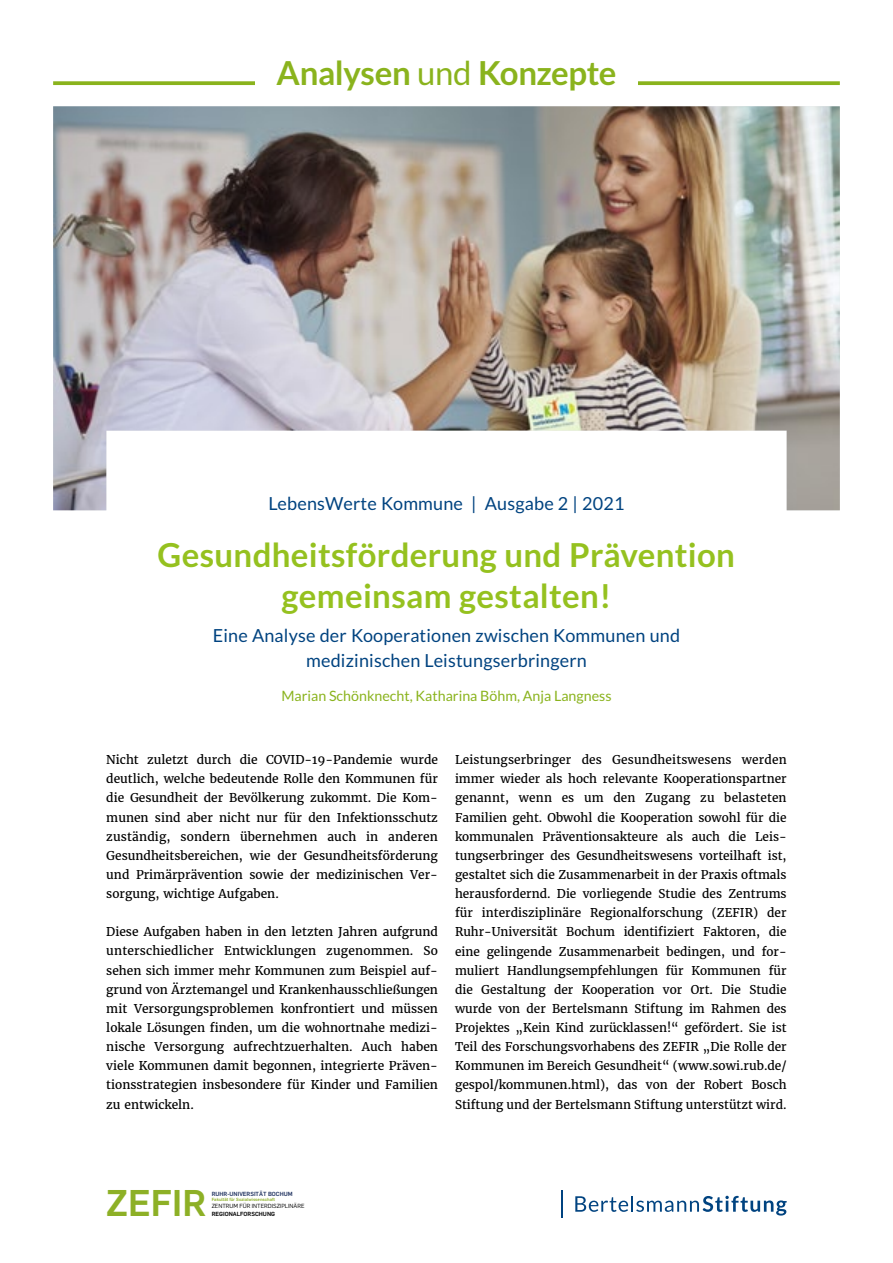
<style>
.page{position:relative;width:893px;height:1263px;background:#fff}
.page>*{position:absolute;margin:0;border:0;box-sizing:border-box;transform-origin:0 0}
.t1{font:700 36.45px "Rub Flama";color:#8db026}
.t2{font:700 33px/40.5px "Lato";letter-spacing:.01em;color:#95c11f;text-align:center}
.t3{font:700 33px "Lato";letter-spacing:-.01em;color:#8ab31d}
.t4{font:18px/25.5px "Lato";letter-spacing:.01em;color:#004380;text-align:center}
.t5{font:14.25px "Lato";color:#8ab31d}
.t6{font:12px/19.2px "Merriweather";color:#000;text-align:justify}
.t7{font:5.85px "Rub Flama";color:#000}
.t8{font:700 5.85px "Rub Flama";color:#233562}
.t9{font:700 5.85px "Rub Flama";color:#000}
.t10{font:700 4.5px "Rub Flama";color:#8db026}
.s1{font-weight:400}
</style>
<div class="page">
<img style="left:53px;top:106px;width:787px;height:404px">
<svg style="left:575px;top:1196px;width:212px;height:19px"></svg>
<hr style="left:561px;top:1190px;width:2px;height:27px;background:#004380">
<svg style="left:53px;top:81px;width:787px;height:4px;background:#92b82d"></svg>
<div style="left:255px;top:49px;width:383px;height:36px;background:#fff"></div>
<h2 class="t3" style="left:276px;top:55px;width:341px">Analysen <span class="s1">und</span> Konzepte</h2>
<h3 class="t4" style="left:268px;top:490px;width:357px">LebensWerte Kommune | Ausgabe 2 | 2021</h3>
<h2 class="t2" style="left:158px;top:535px;width:579px">Gesundheitsförderung und Prävention gemeinsam gestalten!</h2>
<h3 class="t4" style="left:213px;top:622px;width:469px">Eine Analyse der Kooperationen zwischen Kommunen und medizinischen Leistungserbringern</h3>
<p class="t5" style="left:281px;top:688px;width:332px">Marian Schönknecht, Katharina Böhm, Anja Langness</p>
<p class="t6" style="left:106px;top:750px;width:333px">Nicht zuletzt durch die COVID-19-Pandemie wurde deutlich, welche bedeutende Rolle den Kommunen für die Gesundheit der Bevölkerung zukommt. Die Kom&shy;munen sind aber nicht nur für den Infektionsschutz zuständig, sondern übernehmen auch in anderen Gesundheitsbereichen, wie der Gesundheitsförderung und Primärprävention sowie der medizinischen Ver&shy;sorgung, wichtige Aufgaben.</p>
<p class="t6" style="left:106px;top:922px;width:333px">Diese Aufgaben haben in den letzten Jahren aufgrund unterschiedlicher Entwicklungen zugenommen. So sehen sich immer mehr Kommunen zum Beispiel auf&shy;grund von Ärztemangel und Krankenhausschließungen mit Versorgungsproblemen konfrontiert und müssen lokale Lösungen finden, um die wohnortnahe medizi&shy;nische Versorgung aufrechtzuerhalten. Auch haben viele Kommunen damit begonnen, integrierte Präven&shy;tionsstrategien insbesondere für Kinder und Familien zu entwickeln.</p>
<p class="t6" style="left:455px;top:750px;width:333px;text-align:left">Leistungserbringer des Gesundheitswesens werden immer wieder als hoch relevante Kooperationspartner genannt, wenn es um den Zugang zu belasteten Familien geht. Obwohl die Kooperation sowohl für die kommunalen Präventionsakteure als auch die Leis&shy;tungserbringer des Gesundheitswesens vorteilhaft ist, gestaltet sich die Zusammenarbeit in der Praxis oftmals herausfordernd. Die vorliegende Studie des Zentrums für interdisziplinäre Regionalforschung (ZEFIR) der Ruhr-Universität Bochum identifiziert Faktoren, die eine gelingende Zusammenarbeit bedingen, und for&shy;muliert Handlungsempfehlungen für Kommunen für die Gestaltung der Kooperation vor Ort. Die Studie wurde von der Bertelsmann Stiftung im Rahmen des Projektes „Kein Kind zurücklassen!“ gefördert. Sie ist Teil des Forschungsvorhabens des ZEFIR „Die Rolle der Kommunen im Bereich Gesundheit“ (www.sowi.rub.de/ gespol/kommunen.html), das von der Robert Bosch Stiftung und der Bertelsmann Stiftung unterstützt wird.</p>
<h1 class="t1" style="left:106px;top:1176px;width:101px">ZEFIR</h1>
<p class="t8" style="left:212px;top:1190px;width:83px">RUHR-UNIVERSITÄT BOCHUM</p>
<p class="t10" style="left:212px;top:1196px;width:65px">Fakultät für Sozialwissenschaft</p>
<p class="t7" style="left:212px;top:1202px;width:94px">ZENTRUM FÜR INTERDISZIPLINÄRE</p>
<p class="t9" style="left:212px;top:1209px;width:65px">REGIONALFORSCHUNG</p>
</div>
